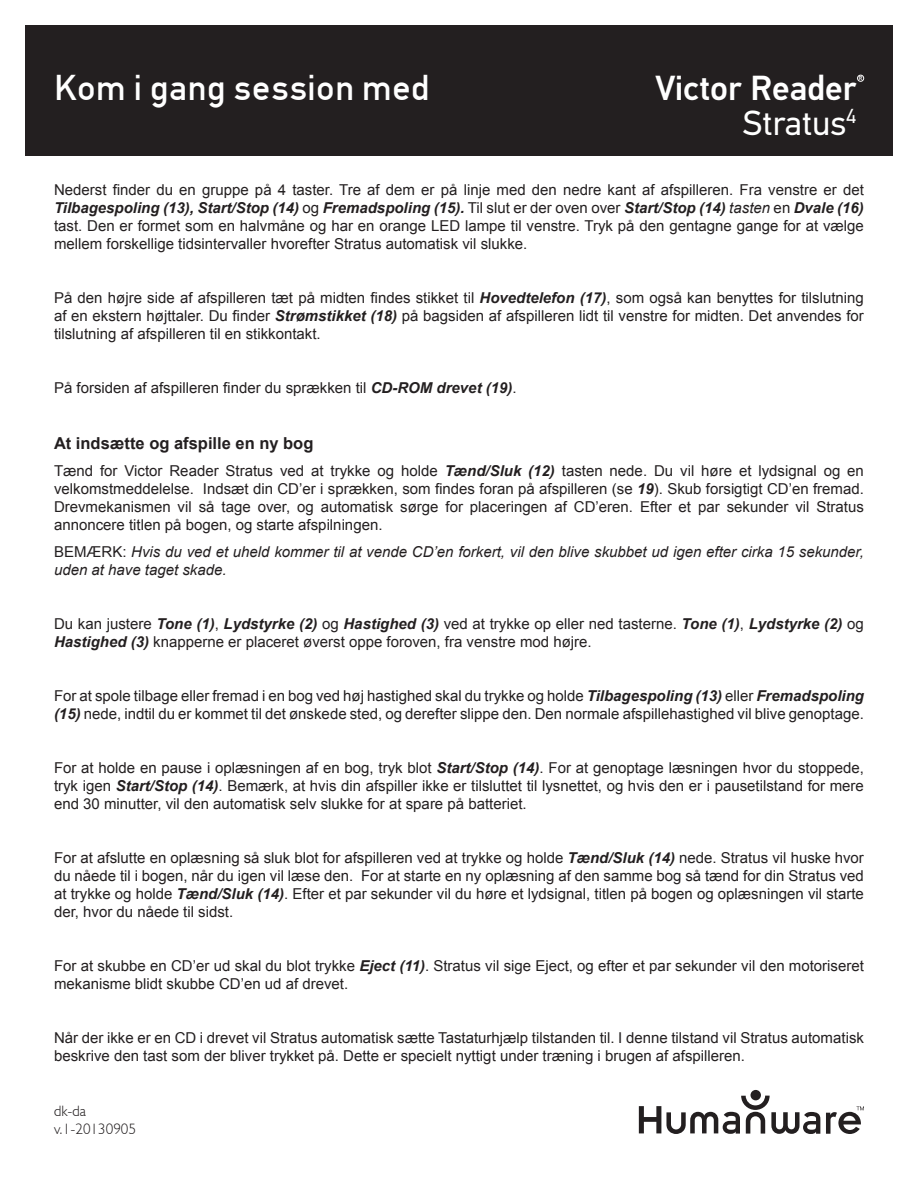
<style>
.page{position:relative;width:918px;height:1188px;background:#fff}
.page>*{position:absolute;margin:0;border:0;box-sizing:border-box;transform-origin:0 0}
.t1{font:37.5px "Mittelschrift Din D";color:#fff}
.t2{font:500 34.95px/34.5px "PF Din Text Pro";color:#fff;text-align:right}
.t3{font:700 16.5px "Arial";color:#231f20}
.Body_Text{font:15px/18px "Arial";color:#231f20;text-align:justify}
.t4{font:italic 15px/18px "Arial";color:#231f20}
.t5{font:300 15px "Humanist 521 BT";color:#231f20}
.t6{font:500 5.7px "PF Din Text Pro";color:#fff}
.s1{font-weight:400}
.s2{font-weight:700;font-style:italic}
.s3{font-style:italic}
.s4{font-style:normal}
</style>
<div class="page">
<div style="left:751px;top:1090px;width:10px;height:10px;background:#231f20;border-radius:50%"></div>
<svg style="left:826px;top:1106px;width:38px;height:28px"></svg>
<svg style="left:639px;top:1096px;width:181px;height:38px"></svg>
<div style="left:25px;top:25px;width:868px;height:131px;background:#231f20"></div>
<div style="left:857px;top:75px;width:7px;height:6px;border:1px solid #fff;border-radius:50%"></div>
<p class="t1" style="left:54px;top:67px;width:378px">Kom i gang session med</p>
<p class="t2" style="left:656px;top:72px;width:202px">Victor Reader<br><span class="s1">Stratus</span><sup>4</sup></p>
<p class="t6" style="left:859px;top:75px;width:5px">R</p>
<p class="Body_Text" style="left:54px;top:180px;width:811px">Nederst finder du en gruppe på 4 taster. Tre af dem er på linje med den nedre kant af afspilleren. Fra venstre er det <span class="s2">Tilbagespoling (13), Start/Stop (14)</span> og <span class="s2">Fremadspoling (15).</span> Til slut er der oven over <span class="s2">Start/Stop (14)</span> <span class="s3">tasten</span> en <span class="s2">Dvale (16) </span>tast. Den er formet som en halvmåne og har en orange LED lampe til venstre. Tryk på den gentagne gange for at vælge mellem forskellige tidsintervaller hvorefter Stratus automatisk vil slukke.</p>
<p class="Body_Text" style="left:54px;top:288px;width:811px">På den højre side af afspilleren tæt på midten findes stikket til <span class="s2">Hovedtelefon (17)</span>, som også kan benyttes for tilslutning af en ekstern højttaler. Du finder <span class="s2">Strømstikket (18)</span> på bagsiden af afspilleren lidt til venstre for midten. Det anvendes for tilslutning af afspilleren til en stikkontakt.</p>
<p class="Body_Text" style="left:54px;top:378px;width:464px">På forsiden af afspilleren finder du sprækken til <span class="s2">CD-ROM drevet (19)</span>.</p>
<p class="t3" style="left:54px;top:431px;width:261px">At indsætte og afspille en ny bog</p>
<p class="Body_Text" style="left:54px;top:461px;width:812px">Tænd for Victor Reader Stratus ved at trykke og holde <span class="s2">Tænd/Sluk (12)</span> tasten nede. Du vil høre et lydsignal og en velkomstmeddelelse. Indsæt din CD’er i sprækken, som findes foran på afspilleren (se <span class="s2">19</span>). Skub forsigtigt CD’en fremad.<br>Drevmekanismen vil så tage over, og automatisk sørge for placeringen af CD’eren. Efter et par sekunder vil Stratus annoncere titlen på bogen, og starte afspilningen.</p>
<p class="t4" style="left:54px;top:543px;width:811px"><span class="s4">BEMÆRK:</span> Hvis du ved et uheld kommer til at vende CD’en forkert, vil den blive skubbet ud igen efter cirka 15 sekunder, uden at have taget skade.</p>
<p class="Body_Text" style="left:54px;top:614px;width:811px">Du kan justere <span class="s2">Tone (1)</span>, <span class="s2">Lydstyrke (2)</span> og <span class="s2">Hastighed (3)</span> ved at trykke op eller ned tasterne. <span class="s2">Tone (1)</span>, <span class="s2">Lydstyrke (2)</span> og<br><span class="s2">Hastighed (3)</span> knapperne er placeret øverst oppe foroven, fra venstre mod højre.</p>
<p class="Body_Text" style="left:54px;top:686px;width:812px">For at spole tilbage eller fremad i en bog ved høj hastighed skal du trykke og holde <span class="s2">Tilbagespoling (13)</span> eller <span class="s2">Fremadspoling (15)</span> nede, indtil du er kommet til det ønskede sted, og derefter slippe den. Den normale afspillehastighed vil blive genoptage.</p>
<p class="Body_Text" style="left:54px;top:758px;width:811px">For at holde en pause i oplæsningen af en bog, tryk blot <span class="s2">Start/Stop (14)</span>. For at genoptage læsningen hvor du stoppede, tryk igen <span class="s2">Start/Stop (14)</span>. Bemærk, at hvis din afspiller ikke er tilsluttet til lysnettet, og hvis den er i pausetilstand for mere end 30 minutter, vil den automatisk selv slukke for at spare på batteriet.</p>
<p class="Body_Text" style="left:54px;top:848px;width:811px">For at afslutte en oplæsning så sluk blot for afspilleren ved at trykke og holde <span class="s2">Tænd/Sluk (14)</span> nede. Stratus vil huske hvor du nåede til i bogen, når du igen vil læse den. For at starte en ny oplæsning af den samme bog så tænd for din Stratus ved at trykke og holde <span class="s2">Tænd/Sluk (14)</span>. Efter et par sekunder vil du høre et lydsignal, titlen på bogen og oplæsningen vil starte der, hvor du nåede til sidst.</p>
<p class="Body_Text" style="left:54px;top:956px;width:812px">For at skubbe en CD’er ud skal du blot trykke <span class="s2">Eject (11)</span>. Stratus vil sige Eject, og efter et par sekunder vil den motoriseret mekanisme blidt skubbe CD’en ud af drevet.</p>
<p class="Body_Text" style="left:54px;top:1028px;width:811px">Når der ikke er en CD i drevet vil Stratus automatisk sætte Tastaturhjælp tilstanden til. I denne tilstand vil Stratus automatisk beskrive den tast som der bliver trykket på. Dette er specielt nyttigt under træning i brugen af afspilleren.</p>
<p class="t5" style="left:54px;top:1102px;width:34px">dk-da</p>
<p class="t5" style="left:54px;top:1120px;width:84px">v.1-20130905</p>
</div>
